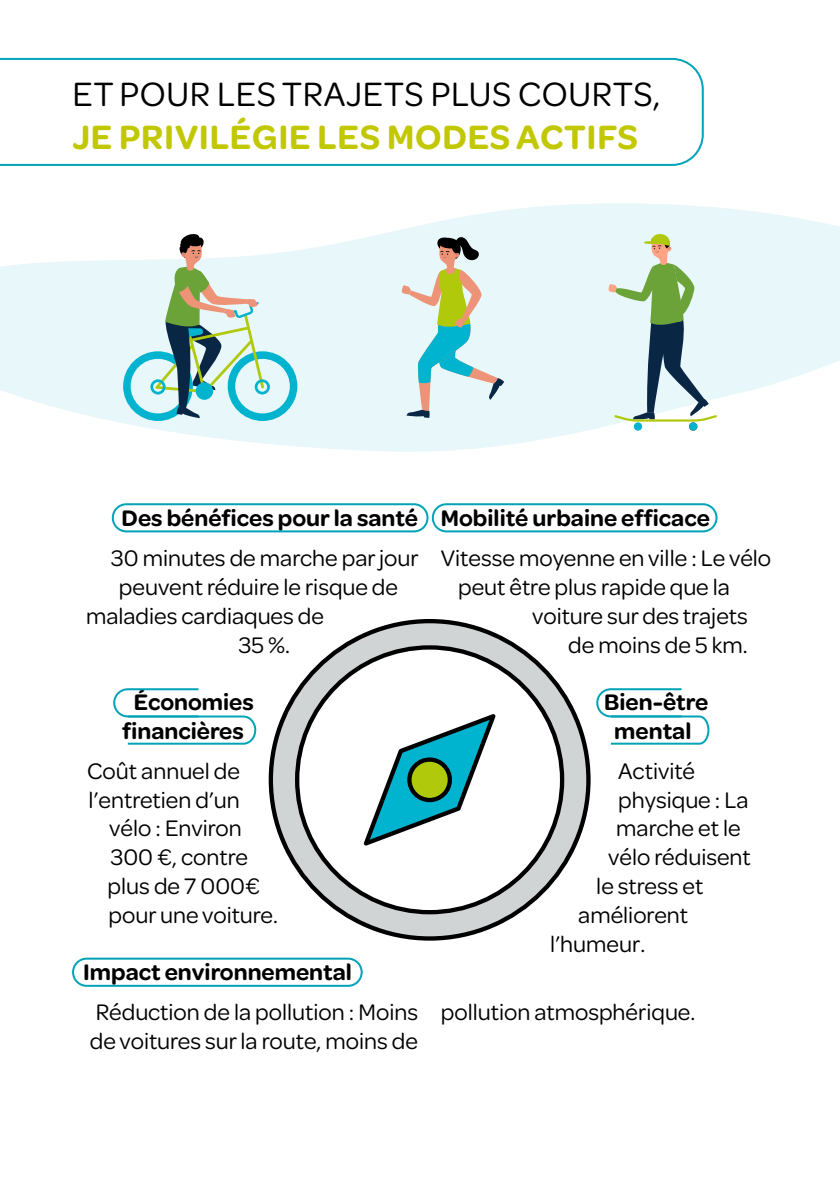
<style>
.page{position:relative;width:840px;height:1191px;background:#fff}
.page>*{position:absolute;margin:0;border:0;box-sizing:border-box;transform-origin:0 0}
.t1{font:36px "Omnes";letter-spacing:.02em;color:#000}
.t2{font:600 36px "Omnes";letter-spacing:.02em;color:#c1c800}
.t3{font:24px/28.8px "Omnes";color:#000}
.t4{font:600 24px/28.8px "Omnes";color:#000;text-align:center}
</style>
<div class="page">
<svg style="left:0;top:58px;width:703px;height:108px"></svg>
<svg style="left:268px;top:619px;width:322px;height:321px"></svg>
<svg style="left:295px;top:645px;width:269px;height:269px"></svg>
<svg style="left:363px;top:714px;width:132px;height:131px"></svg>
<div style="left:112px;top:503px;width:316px;height:29px;border:2px solid #00a3b7;border-radius:14px"></div>
<svg style="left:113px;top:688px;width:144px;height:57px"></svg>
<div style="left:72px;top:957px;width:290px;height:29px;border:2px solid #00a3b7;border-radius:14px"></div>
<div style="left:431px;top:503px;width:286px;height:29px;border:2px solid #00a3b7;border-radius:14px"></div>
<svg style="left:596px;top:688px;width:114px;height:57px"></svg>
<svg style="left:0;top:203px;width:839px;height:249px;fill:#e8f7fa"></svg>
<svg style="left:123px;top:233px;width:174px;height:188px;background:#bdd9d4"></svg>
<svg style="left:400px;top:237px;width:104px;height:181px;background:#c5dad0"></svg>
<div style="left:633px;top:422px;width:8px;height:9px;background:#00b3cf;border-radius:50%"></div>
<svg style="left:688px;top:422px;width:9px;height:9px"></svg>
<svg style="left:607px;top:233px;width:109px;height:188px;background:#bdd1c6"></svg>
<h1 class="t1" style="left:72px;top:70px;width:589px">ET POUR LES TRAJETS PLUS COURTS,</h1>
<h1 class="t2" style="left:72px;top:112px;width:567px">JE PRIVILÉGIE LES MODES ACTIFS</h1>
<p class="t4" style="left:122px;top:502px;width:298px">Des bénéfices pour la santé</p>
<p class="t3" style="left:111px;top:542px;width:309px">30 minutes de marche par jour</p>
<p class="t3" style="left:119px;top:571px;width:280px">peuvent réduire le risque de</p>
<p class="t3" style="left:86px;top:600px;width:239px">maladies cardiaques de</p>
<p class="t3" style="left:239px;top:629px;width:53px">35 %.</p>
<p class="t4" style="left:122px;top:686px;width:133px">Économies financières</p>
<p class="t3" style="left:87px;top:755px;width:154px">Coût annuel de</p>
<p class="t3" style="left:89px;top:784px;width:153px">l’entretien d’un</p>
<p class="t3" style="left:109px;top:812px;width:134px">vélo : Environ</p>
<p class="t3" style="left:111px;top:841px;width:138px">300 €, contre</p>
<p class="t3" style="left:108px;top:870px;width:154px">plus de 7 000€</p>
<p class="t3" style="left:108px;top:899px;width:171px">pour une voiture.</p>
<p class="t4" style="left:83px;top:956px;width:270px">Impact environnemental</p>
<p class="t3" style="left:90px;top:996px;width:329px">Réduction de la pollution : Moins de voitures sur la route, moins de</p>
<p class="t4" style="left:440px;top:502px;width:270px">Mobilité urbaine efficace</p>
<p class="t3" style="left:458px;top:542px;width:314px;text-indent:-17px">Vitesse moyenne en ville : Le vélo peut être plus rapide que la</p>
<p class="t3" style="left:532px;top:600px;width:217px;text-align:right">voiture sur des trajets de moins de 5 km.</p>
<p class="t4" style="left:604px;top:686px;width:105px">Bien-être mental</p>
<p class="t3" style="left:618px;top:755px;width:78px">Activité</p>
<p class="t3" style="left:618px;top:783px;width:132px">physique : La</p>
<p class="t3" style="left:616px;top:812px;width:126px">marche et le</p>
<p class="t3" style="left:608px;top:841px;width:144px">vélo réduisent</p>
<p class="t3" style="left:596px;top:870px;width:108px">le stress et</p>
<p class="t3" style="left:578px;top:899px;width:111px">améliorent</p>
<p class="t3" style="left:550px;top:927px;width:96px">l’humeur.</p>
<p class="t3" style="left:440px;top:996px;width:255px">pollution atmosphérique.</p>
</div>
